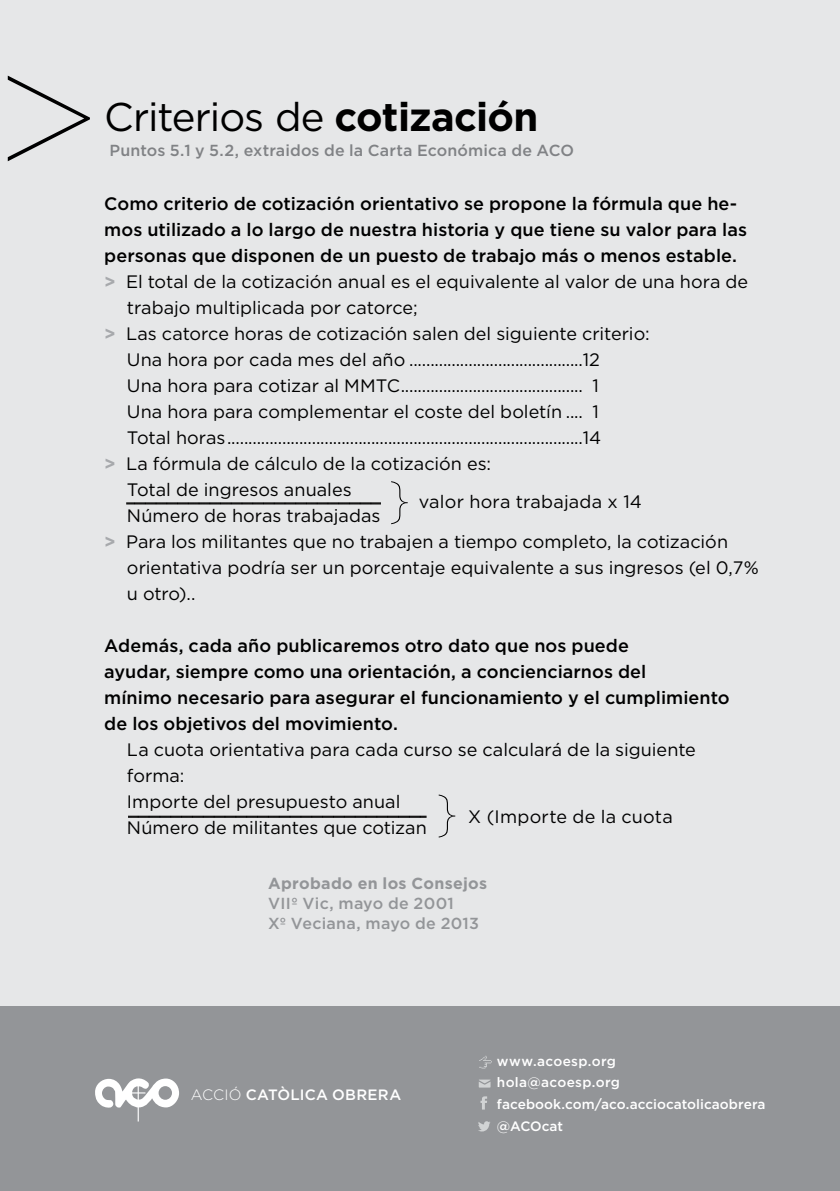
<style>
.page{position:relative;width:840px;height:1191px;background:#fff}
.page>*{position:absolute;margin:0;border:0;box-sizing:border-box;transform-origin:0 0}
.t1{font:100 178.4px "Gotham";color:#000}
.t2{font:100 50.2px "Gotham";color:#000}
.t3{font:40px "Gotham";letter-spacing:-.025em;color:#000}
.t4{font:18px/26px "Gotham";color:#000}
.t5{font:500 18px/26px "Gotham";letter-spacing:.005em;color:#000}
.t6{font:500 16px "Gotham";letter-spacing:.01em;color:#808285}
.t7{font:500 16px/20px "Gotham";letter-spacing:.015em;color:#939598}
.t8{font:700 16px "Gotham";letter-spacing:.02em;color:#939598}
.t9{font:500 15px "Gotham";letter-spacing:.015em;color:#fff}
.t10{font:500 13.6px/21.6px "Gotham";letter-spacing:.005em;color:#fff}
.s1{font-weight:700}
.s2{font-weight:700;color:#a7a9ac}
.s3{font-weight:300}
</style>
<div class="page">
<div style="left:0;top:0;width:839px;height:1027px;background:#e6e7e8"></div>
<div style="left:0;top:1006px;width:839px;height:185px;background:#939598"></div>
<svg style="left:95px;top:1078px;width:84px;height:43px"></svg>
<svg style="left:478px;top:1079px;width:12px;height:8px"></svg>
<svg style="left:479px;top:1056px;width:12px;height:12px"></svg>
<svg style="left:480px;top:1096px;width:7px;height:13px"></svg>
<svg style="left:478px;top:1121px;width:12px;height:10px"></svg>
<svg style="left:126px;top:502px;width:254px;height:3px"></svg>
<svg style="left:128px;top:815px;width:298px;height:3px"></svg>
<h1 class="t1" style="left:-7px;top:23px;width:109px">&gt;</h1>
<h3 class="t3" style="left:104px;top:95px;width:435px">Criterios de <span class="s1">cotización</span></h3>
<p class="t6" style="left:109px;top:141px;width:465px">Puntos 5.1 y 5.2, extraidos de la Carta Económica de ACO</p>
<p class="t5" style="left:104px;top:190px;width:634px">Como criterio de cotización orientativo se propone la fórmula que he-</p>
<p class="t5" style="left:104px;top:216px;width:644px">mos utilizado a lo largo de nuestra historia y que tiene su valor para las</p>
<p class="t5" style="left:104px;top:242px;width:634px">personas que disponen de un puesto de trabajo más o menos estable.</p>
<p class="t4" style="left:104px;top:268px;width:645px"><span class="s2">&gt;</span> El total de la cotización anual es el equivalente al valor de una hora de</p>
<p class="t4" style="left:127px;top:294px;width:292px">trabajo multiplicada por catorce;</p>
<p class="t4" style="left:104px;top:320px;width:546px"><span class="s2">&gt;</span> Las catorce horas de cotización salen del siguiente criterio:</p>
<p class="t4" style="left:127px;top:346px;width:474px">Una hora por cada mes del año .........................................12</p>
<p class="t4" style="left:127px;top:372px;width:473px">Una hora para cotizar al MMTC........................................... 1</p>
<p class="t4" style="left:127px;top:398px;width:473px">Una hora para complementar el coste del boletín .... 1</p>
<p class="t4" style="left:127px;top:424px;width:475px">Total horas....................................................................................14</p>
<p class="t4" style="left:104px;top:450px;width:388px"><span class="s2">&gt;</span> La fórmula de cálculo de la cotización es:</p>
<p class="t4" style="left:127px;top:476px;width:226px">Total de ingresos anuales</p>
<p class="t4" style="left:127px;top:502px;width:255px">Número de horas trabajadas</p>
<p class="t4" style="left:104px;top:528px;width:625px"><span class="s2">&gt;</span> Para los militantes que no trabajen a tiempo completo, la cotización</p>
<p class="t4" style="left:127px;top:554px;width:633px">orientativa podría ser un porcentaje equivalente a sus ingresos (el 0,7%</p>
<p class="t4" style="left:127px;top:580px;width:70px">u otro)..</p>
<p class="t5" style="left:104px;top:632px;width:626px">Además, cada año publicaremos otro dato que nos puede<br>ayudar, siempre como una orientación, a concienciarnos del<br>mínimo necesario para asegurar el funcionamiento y el cumplimiento de los objetivos del movimiento.</p>
<p class="t4" style="left:127px;top:736px;width:570px">La cuota orientativa para cada curso se calculará de la siguiente forma:<br>Importe del presupuesto anual<br>Número de militantes que cotizan</p>
<h2 class="t2" style="left:409px;top:533px;width:24px;rotate:-180deg">{</h2>
<p class="t4" style="left:418px;top:488px;width:225px">valor hora trabajada x 14</p>
<h2 class="t2" style="left:457px;top:846px;width:24px;rotate:-180deg">{</h2>
<p class="t4" style="left:468px;top:803px;width:206px">X (Importe de la cuota</p>
<p class="t8" style="left:268px;top:874px;width:220px">Aprobado en los Consejos</p>
<p class="t7" style="left:268px;top:893px;width:212px">VIIº Vic, mayo de 2001<br>Xº Veciana, mayo de 2013</p>
<p class="t9" style="left:190px;top:1086px;width:212px"><span class="s3">ACCIÓ</span> CATÒLICA OBRERA</p>
<p class="t10" style="left:496px;top:1049px;width:270px">www.acoesp.org<br>hola@acoesp.org facebook.com/aco.acciocatolicaobrera @ACOcat</p>
</div>
